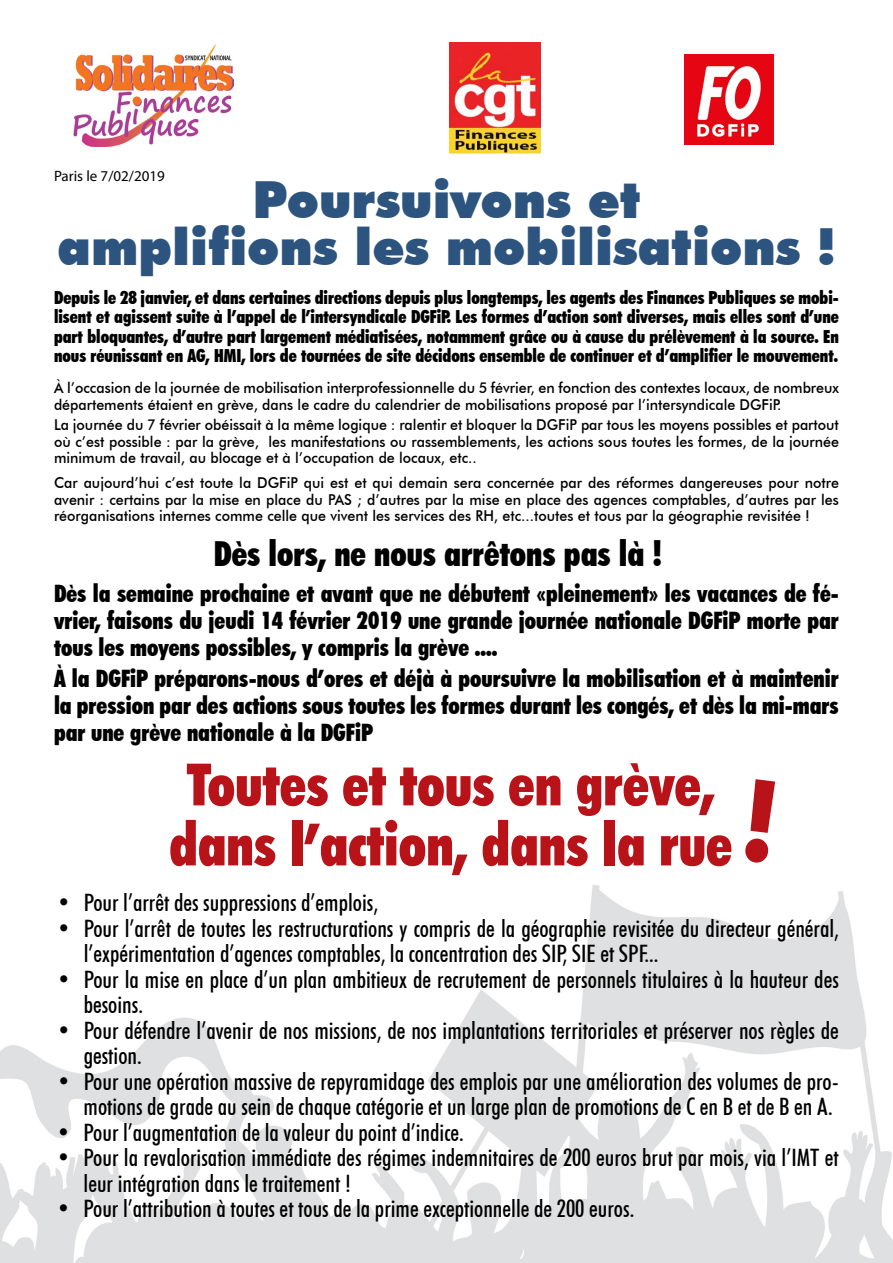
<style>
.page{position:relative;width:893px;height:1263px;background:#fff}
.page>*{position:absolute;margin:0;border:0;box-sizing:border-box;transform-origin:0 0}
.t1{font:900 condensed 58.5px/60px "Futura BT";color:#b71318;text-align:center;scale:.95 1}
.t2{font:900 51.15px/46.5px "Futura BT";color:#2d547e;text-align:center}
.t3{font:900 condensed 34.5px "Futura BT";color:#000;scale:.95 1}
.t4{font:500 condensed 24px/25.5px "Futura BT";color:#000}
.t5{font:900 condensed 24px/27px "Futura BT";color:#000;text-align:justify;scale:.95 1}
.t6{font:900 condensed 18px/19.5px "Futura BT";color:#000;text-align:justify;scale:.95 1}
.t7{font:500 15px/16.5px "Futura BT";color:#000;text-align:justify;scale:.95 1}
.t8{font:15px "Myriad Pro";color:#000}
</style>
<div class="page">
<img style="left:0;top:885px;width:893px;height:378px">
<img style="left:73px;top:44px;width:160px;height:103px">
<img style="left:450px;top:43px;width:90px;height:111px">
<img style="left:685px;top:54px;width:89px;height:90px">
<p class="t8" style="left:54px;top:167px;width:112px">Paris le 7/02/2019</p>
<h2 class="t2" style="left:57px;top:176px;width:780px">Poursuivons et<br>amplifions les mobilisations !</h2>
<p class="t6" style="left:54px;top:288px;width:828px">Depuis le 28 janvier, et dans certaines directions depuis plus longtemps, les agents des Finances Publiques se mobi&shy;lisent et agissent suite à l’appel de l’intersyndicale DGFiP. Les formes d’action sont diverses, mais elles sont d’une part bloquantes, d’autre part largement médiatisées, notamment grâce ou à cause du prélèvement à la source. En nous réunissant en AG, HMI, lors de tournées de site décidons ensemble de continuer et d’amplifier le mouvement.</p>
<p class="t7" style="left:54px;top:379px;width:828px">À l’occasion de la journée de mobilisation interprofessionnelle du 5 février, en fonction des contextes locaux, de nombreux départements étaient en grève, dans le cadre du calendrier de mobilisations proposé par l’intersyndicale DGFiP.</p>
<p class="t7" style="left:54px;top:417px;width:828px">La journée du 7 février obéissait à la même logique : ralentir et bloquer la DGFiP par tous les moyens possibles et partout où c’est possible : par la grève, les manifestations ou rassemblements, les actions sous toutes les formes, de la journée minimum de travail, au blocage et à l’occupation de locaux, etc..</p>
<p class="t7" style="left:54px;top:475px;width:828px">Car aujourd’hui c’est toute la DGFiP qui est et qui demain sera concernée par des réformes dangereuses pour notre avenir : certains par la mise en place du PAS ; d’autres par la mise en place des agences comptables, d’autres par les réorganisations internes comme celle que vivent les services des RH, etc...toutes et tous par la géographie revisitée !</p>
<h3 class="t3" style="left:214px;top:533px;width:473px">Dès lors, ne nous arrêtons pas là !</h3>
<p class="t5" style="left:54px;top:580px;width:828px">Dès la semaine prochaine et avant que ne débutent «pleinement» les vacances de fé&shy;vrier, faisons du jeudi 14 février 2019 une grande journée nationale DGFiP morte par tous les moyens possibles, y compris la grève ....</p>
<p class="t5" style="left:54px;top:665px;width:828px">À la DGFiP préparons-nous d’ores et déjà à poursuivre la mobilisation et à maintenir la pression par des actions sous toutes les formes durant les congés, et dès la mi-mars par une grève nationale à la DGFiP</p>
<h1 class="t1" style="left:169px;top:754px;width:595px">Toutes et tous en grève, dans l’action, dans la rue</h1>
<p class="t4" style="left:57px;top:890px;width:323px">• Pour l’arrêt des suppressions d’emplois,</p>
<p class="t4" style="left:84px;top:915px;width:757px;text-indent:-27px">• Pour l’arrêt de toutes les restructurations y compris de la géographie revisitée du directeur général, l’expérimentation d’agences comptables, la concentration des SIP, SIE et SPF...</p>
<p class="t4" style="left:84px;top:966px;width:757px;text-indent:-27px">• Pour la mise en place d’un plan ambitieux de recrutement de personnels titulaires à la hauteur des besoins.</p>
<p class="t4" style="left:84px;top:1017px;width:757px;text-indent:-27px">• Pour défendre l’avenir de nos missions, de nos implantations territoriales et préserver nos règles de gestion.</p>
<p class="t4" style="left:57px;top:1068px;width:784px;text-align:right">• Pour une opération massive de repyramidage des emplois par une amélioration des volumes de pro&shy;motions de grade au sein de chaque catégorie et un large plan de promotions de C en B et de B en A.</p>
<p class="t4" style="left:57px;top:1119px;width:409px">• Pour l’augmentation de la valeur du point d’indice.</p>
<p class="t4" style="left:84px;top:1145px;width:757px;text-indent:-27px">• Pour la revalorisation immédiate des régimes indemnitaires de 200 euros brut par mois, via l’IMT et leur intégration dans le traitement !</p>
<p class="t4" style="left:57px;top:1196px;width:579px">• Pour l’attribution à toutes et tous de la prime exceptionnelle de 200 euros.</p>
</div>
